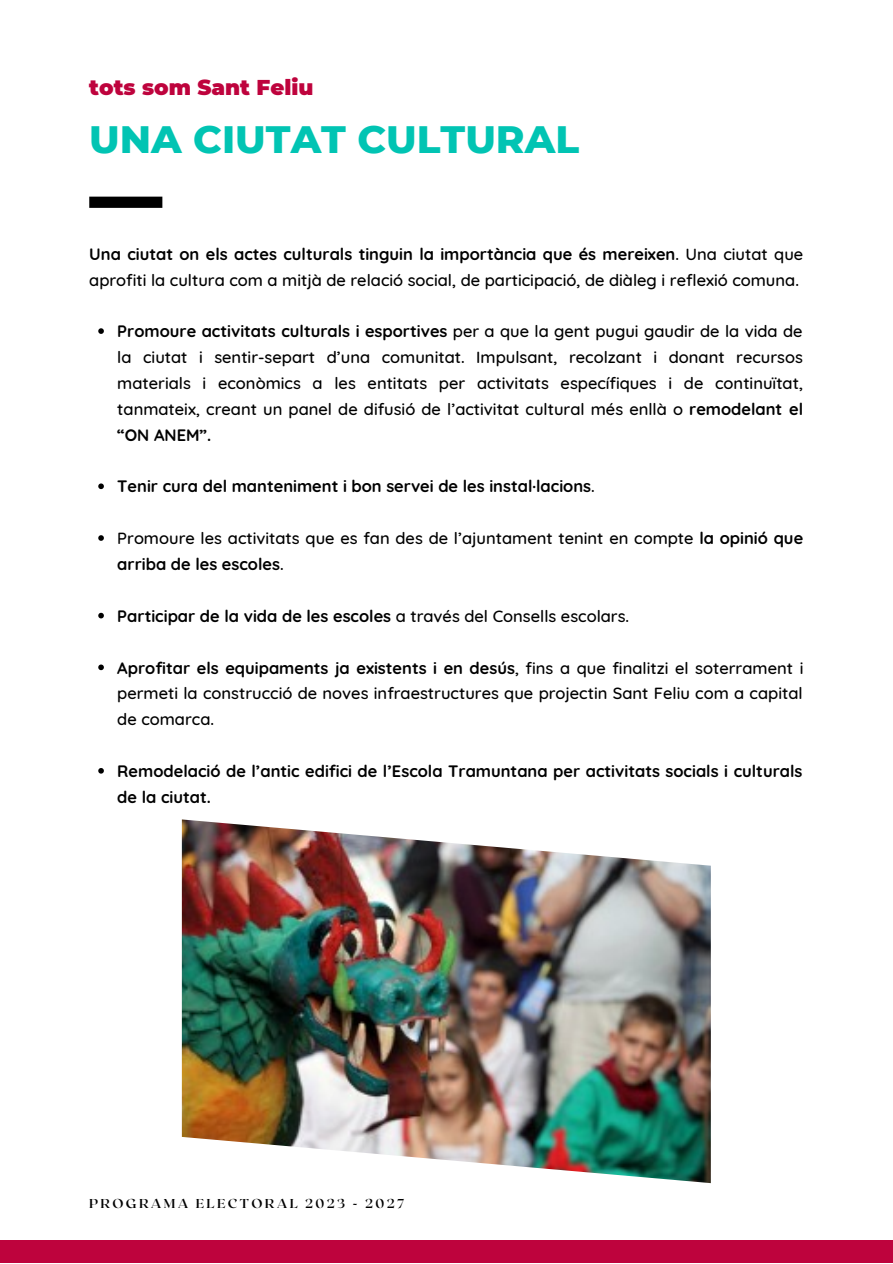
<style>
.page{position:relative;width:893px;height:1264px;background:#fff}
.page>*{position:absolute;margin:0;border:0;box-sizing:border-box;transform-origin:0 0}
.t1{font:800 39px "Montserrat";color:#01c4b3}
.t2{font:900 21.45px "Montserrat";color:#be033d}
.t3{font:500 16.5px/25.8px "Quicksand";color:#000;text-align:justify}
.t4{font:700 16.5px/25.8px "Quicksand";color:#000}
.t5{font:700 12.9px "Roxborough CF";letter-spacing:.18em;color:#000}
.s1{font-weight:700}
.s2{font-weight:500}
</style>
<div class="page">
<svg style="left:98px;top:328px;width:6px;height:6px"></svg>
<svg style="left:98px;top:483px;width:6px;height:6px"></svg>
<svg style="left:98px;top:535px;width:6px;height:6px"></svg>
<svg style="left:98px;top:613px;width:6px;height:5px"></svg>
<svg style="left:98px;top:664px;width:6px;height:6px"></svg>
<svg style="left:98px;top:768px;width:6px;height:5px"></svg>
<div style="left:0;top:1240px;width:892px;height:22px;background:#be033d"></div>
<div style="left:89px;top:197px;width:73px;height:11px;background:#000"></div>
<img style="left:182px;top:819px;width:528px;height:364px">
<p class="t2" style="left:89px;top:74px;width:225px">tots som Sant Feliu</p>
<p class="t1" style="left:89px;top:115px;width:491px">UNA CIUTAT CULTURAL</p>
<p class="t3" style="left:89px;top:240px;width:715px"><span class="s1">Una ciutat on els actes culturals tinguin la importància que és mereixen</span>. Una ciutat que aprofiti la cultura com a mitjà de relació social, de participació, de diàleg i reflexió comuna.</p>
<p class="t3" style="left:117px;top:318px;width:687px"><span class="s1">Promoure activitats culturals i esportives</span> per a que la gent pugui gaudir de la vida de la ciutat i sentir-separt d’una comunitat. Impulsant, recolzant i donant recursos materials i econòmics a les entitats per activitats específiques i de continuïtat, tanmateix, creant un panel de difusió de l’activitat cultural més enllà o <span class="s1">remodelant el “ON ANEM”.</span></p>
<p class="t4" style="left:117px;top:473px;width:479px">Tenir cura del manteniment i bon servei de les instal·lacions<span class="s2">.</span></p>
<p class="t3" style="left:117px;top:525px;width:687px">Promoure les activitats que es fan des de l’ajuntament tenint en compte <span class="s1">la opinió que arriba de les escoles</span>.</p>
<p class="t4" style="left:117px;top:602px;width:513px">Participar de la vida de les escoles <span class="s2">a través del Consells escolars.</span></p>
<p class="t3" style="left:117px;top:654px;width:687px"><span class="s1">Aprofitar els equipaments ja existents i en desús</span>, fins a que finalitzi el soterrament i permeti la construcció de noves infraestructures que projectin Sant Feliu com a capital de comarca.</p>
<p class="t4" style="left:117px;top:758px;width:686px">Remodelació de l’antic edifici de l’Escola Tramuntana per activitats socials i culturals de la ciutat.</p>
<p class="t5" style="left:89px;top:1195px;width:316px">PROGRAMA ELECTORAL 2023 - 2027</p>
</div>
